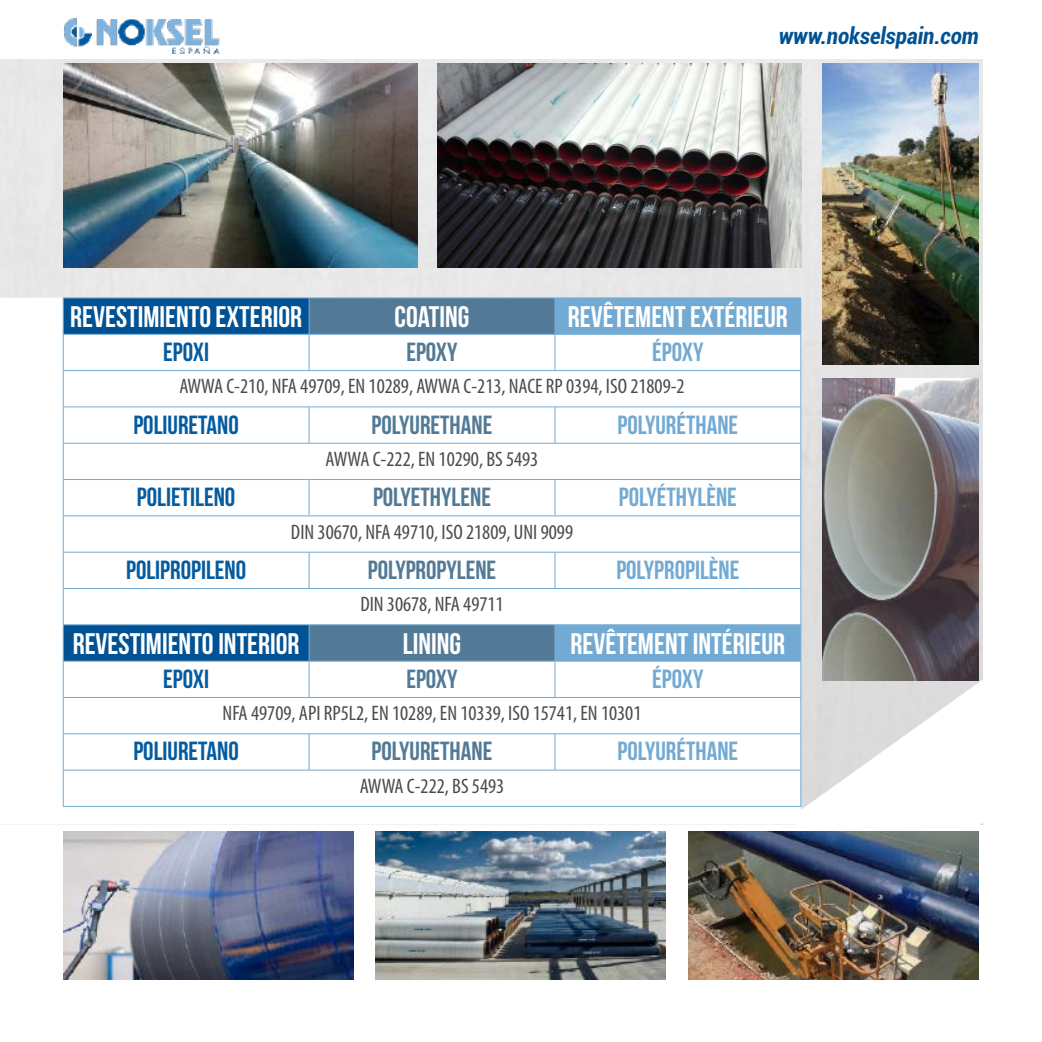
<style>
.page{position:relative;width:1042px;height:1042px;background:#fff}
.page>*{position:absolute;margin:0;border:0;box-sizing:border-box;transform-origin:0 0}
.t1{font:29.75px "Bebas Neue";color:#fff}
.t2{font:26.25px "Bebas Neue";color:#527a96}
.t3{font:26.25px "Bebas Neue";color:#73aad3}
.t4{font:26.25px "Bebas Neue";color:#055ba0}
.t5{font:italic 700 condensed 22.75px "Roboto";color:#005294}
.t6{font:condensed 21px "Myriad Pro";color:#4a4a49}
</style>
<div class="page">
<img style="left:0;top:60px;width:982px;height:611px">
<img style="left:823px;top:63px;width:156px;height:301px">
<img style="left:63px;top:18px;width:156px;height:36px">
<svg style="left:0;top:298px;width:800px;height:508px"></svg>
<img style="left:63px;top:63px;width:354px;height:204px">
<img style="left:437px;top:63px;width:364px;height:204px">
<img style="left:823px;top:379px;width:156px;height:292px">
<svg style="left:64px;top:299px;width:245px;height:362px"></svg>
<svg style="left:309px;top:299px;width:246px;height:362px"></svg>
<svg style="left:555px;top:299px;width:245px;height:362px"></svg>
<hr style="left:309px;top:298px;width:1px;height:36px;background:#73aad3">
<hr style="left:555px;top:298px;width:1px;height:36px;background:#73aad3">
<hr style="left:63px;top:334px;width:246px;height:1px;background:#73aad3">
<hr style="left:309px;top:334px;width:246px;height:1px;background:#73aad3">
<hr style="left:309px;top:334px;width:1px;height:36px;background:#73aad3">
<hr style="left:555px;top:334px;width:246px;height:1px;background:#73aad3">
<hr style="left:555px;top:334px;width:1px;height:36px;background:#73aad3">
<hr style="left:63px;top:370px;width:246px;height:1px;background:#73aad3">
<hr style="left:309px;top:370px;width:246px;height:1px;background:#73aad3">
<hr style="left:555px;top:370px;width:246px;height:1px;background:#73aad3">
<hr style="left:63px;top:406px;width:246px;height:1px;background:#73aad3">
<hr style="left:309px;top:406px;width:246px;height:1px;background:#73aad3">
<hr style="left:309px;top:407px;width:1px;height:36px;background:#73aad3">
<hr style="left:555px;top:406px;width:246px;height:1px;background:#73aad3">
<hr style="left:555px;top:407px;width:1px;height:36px;background:#73aad3">
<hr style="left:63px;top:443px;width:246px;height:1px;background:#73aad3">
<hr style="left:309px;top:443px;width:246px;height:1px;background:#73aad3">
<hr style="left:555px;top:443px;width:246px;height:1px;background:#73aad3">
<hr style="left:63px;top:479px;width:246px;height:1px;background:#73aad3">
<hr style="left:309px;top:479px;width:246px;height:1px;background:#73aad3">
<hr style="left:309px;top:480px;width:1px;height:36px;background:#73aad3">
<hr style="left:555px;top:479px;width:246px;height:1px;background:#73aad3">
<hr style="left:555px;top:480px;width:1px;height:36px;background:#73aad3">
<hr style="left:63px;top:515px;width:246px;height:1px;background:#73aad3">
<hr style="left:309px;top:515px;width:246px;height:1px;background:#73aad3">
<hr style="left:555px;top:515px;width:246px;height:1px;background:#73aad3">
<hr style="left:63px;top:552px;width:246px;height:1px;background:#73aad3">
<hr style="left:309px;top:552px;width:246px;height:1px;background:#73aad3">
<hr style="left:309px;top:552px;width:1px;height:36px;background:#73aad3">
<hr style="left:555px;top:552px;width:246px;height:1px;background:#73aad3">
<hr style="left:555px;top:552px;width:1px;height:36px;background:#73aad3">
<hr style="left:63px;top:588px;width:246px;height:1px;background:#73aad3">
<hr style="left:309px;top:588px;width:246px;height:1px;background:#73aad3">
<hr style="left:555px;top:588px;width:246px;height:1px;background:#73aad3">
<hr style="left:63px;top:624px;width:246px;height:1px;background:#73aad3">
<hr style="left:309px;top:624px;width:246px;height:1px;background:#73aad3">
<hr style="left:309px;top:625px;width:1px;height:36px;background:#73aad3">
<hr style="left:555px;top:624px;width:246px;height:1px;background:#73aad3">
<hr style="left:555px;top:625px;width:1px;height:36px;background:#73aad3">
<hr style="left:63px;top:661px;width:246px;height:1px;background:#73aad3">
<hr style="left:309px;top:661px;width:246px;height:1px;background:#73aad3">
<hr style="left:309px;top:661px;width:1px;height:36px;background:#73aad3">
<hr style="left:555px;top:661px;width:246px;height:1px;background:#73aad3">
<hr style="left:555px;top:661px;width:1px;height:36px;background:#73aad3">
<hr style="left:63px;top:697px;width:246px;height:1px;background:#73aad3">
<hr style="left:309px;top:697px;width:246px;height:1px;background:#73aad3">
<hr style="left:555px;top:697px;width:246px;height:1px;background:#73aad3">
<hr style="left:63px;top:733px;width:246px;height:1px;background:#73aad3">
<hr style="left:309px;top:733px;width:246px;height:1px;background:#73aad3">
<hr style="left:309px;top:734px;width:1px;height:36px;background:#73aad3">
<hr style="left:555px;top:733px;width:246px;height:1px;background:#73aad3">
<hr style="left:555px;top:734px;width:1px;height:36px;background:#73aad3">
<hr style="left:63px;top:770px;width:246px;height:1px;background:#73aad3">
<hr style="left:309px;top:770px;width:246px;height:1px;background:#73aad3">
<hr style="left:555px;top:770px;width:246px;height:1px;background:#73aad3">
<hr style="left:63px;top:806px;width:246px;height:1px;background:#73aad3">
<hr style="left:309px;top:806px;width:246px;height:1px;background:#73aad3">
<hr style="left:555px;top:806px;width:246px;height:1px;background:#73aad3">
<hr style="left:63px;top:298px;width:246px;height:1px;background:#73aad3">
<hr style="left:63px;top:298px;width:1px;height:36px;background:#73aad3">
<hr style="left:309px;top:298px;width:246px;height:1px;background:#73aad3">
<hr style="left:555px;top:298px;width:246px;height:1px;background:#73aad3">
<hr style="left:800px;top:298px;width:1px;height:36px;background:#73aad3">
<hr style="left:63px;top:334px;width:1px;height:36px;background:#73aad3">
<hr style="left:800px;top:334px;width:1px;height:36px;background:#73aad3">
<hr style="left:63px;top:371px;width:1px;height:36px;background:#73aad3">
<hr style="left:800px;top:371px;width:1px;height:36px;background:#73aad3">
<hr style="left:63px;top:407px;width:1px;height:36px;background:#73aad3">
<hr style="left:800px;top:407px;width:1px;height:36px;background:#73aad3">
<hr style="left:63px;top:443px;width:1px;height:36px;background:#73aad3">
<hr style="left:800px;top:443px;width:1px;height:36px;background:#73aad3">
<hr style="left:63px;top:480px;width:1px;height:36px;background:#73aad3">
<hr style="left:800px;top:480px;width:1px;height:36px;background:#73aad3">
<hr style="left:63px;top:516px;width:1px;height:36px;background:#73aad3">
<hr style="left:800px;top:516px;width:1px;height:36px;background:#73aad3">
<hr style="left:63px;top:552px;width:1px;height:36px;background:#73aad3">
<hr style="left:800px;top:552px;width:1px;height:36px;background:#73aad3">
<hr style="left:63px;top:589px;width:1px;height:35px;background:#73aad3">
<hr style="left:800px;top:589px;width:1px;height:35px;background:#73aad3">
<hr style="left:63px;top:625px;width:1px;height:36px;background:#73aad3">
<hr style="left:800px;top:625px;width:1px;height:36px;background:#73aad3">
<hr style="left:63px;top:661px;width:1px;height:36px;background:#73aad3">
<hr style="left:800px;top:661px;width:1px;height:36px;background:#73aad3">
<hr style="left:63px;top:698px;width:1px;height:35px;background:#73aad3">
<hr style="left:63px;top:734px;width:1px;height:36px;background:#73aad3">
<hr style="left:63px;top:770px;width:1px;height:36px;background:#73aad3">
<svg style="left:791px;top:671px;width:192px;height:154px"></svg>
<img style="left:689px;top:831px;width:290px;height:148px">
<img style="left:376px;top:831px;width:290px;height:148px">
<img style="left:63px;top:831px;width:290px;height:148px">
<p class="t5" style="left:779px;top:20px;width:202px">www.nokselspain.com</p>
<h1 class="t1" style="left:70px;top:301px;width:233px">REVESTIMIENTO EXTERIOR</h1>
<h1 class="t1" style="left:395px;top:301px;width:76px">COATING</h1>
<h1 class="t1" style="left:568px;top:301px;width:221px">REVÊTEMENT EXTÉRIEUR</h1>
<p class="t4" style="left:163px;top:337px;width:47px">EPOXI</p>
<p class="t2" style="left:406px;top:337px;width:53px">EPOXY</p>
<p class="t3" style="left:652px;top:337px;width:53px">ÉPOXY</p>
<p class="t6" style="left:179px;top:374px;width:507px">AWWA C-210, NFA 49709, EN 10289, AWWA C-213, NACE RP 0394, ISO 21809-2</p>
<p class="t4" style="left:133px;top:410px;width:107px">POLIURETANO</p>
<p class="t2" style="left:372px;top:410px;width:122px">POLYURETHANE</p>
<p class="t3" style="left:617px;top:410px;width:122px">POLYURÉTHANE</p>
<p class="t6" style="left:326px;top:446px;width:214px">AWWA C-222, EN 10290, BS 5493</p>
<p class="t4" style="left:137px;top:483px;width:100px">POLIETILENO</p>
<p class="t2" style="left:373px;top:483px;width:119px">POLYETHYLENE</p>
<p class="t3" style="left:619px;top:483px;width:119px">POLYÉTHYLÈNE</p>
<p class="t6" style="left:291px;top:519px;width:284px">DIN 30670, NFA 49710, ISO 21809, UNI 9099</p>
<p class="t4" style="left:126px;top:555px;width:122px">POLIPROPILENO</p>
<p class="t2" style="left:368px;top:555px;width:130px">POLYPROPYLENE</p>
<p class="t3" style="left:616px;top:555px;width:125px">POLYPROPILÈNE</p>
<p class="t6" style="left:360px;top:591px;width:145px">DIN 30678, NFA 49711</p>
<h1 class="t1" style="left:73px;top:627px;width:228px">REVESTIMIENTO INTERIOR</h1>
<h1 class="t1" style="left:403px;top:627px;width:60px">LINING</h1>
<h1 class="t1" style="left:570px;top:627px;width:216px">REVÊTEMENT INTÉRIEUR</h1>
<p class="t4" style="left:163px;top:664px;width:47px">EPOXI</p>
<p class="t2" style="left:406px;top:664px;width:53px">EPOXY</p>
<p class="t3" style="left:652px;top:664px;width:53px">ÉPOXY</p>
<p class="t6" style="left:223px;top:700px;width:420px">NFA 49709, API RP5L2, EN 10289, EN 10339, ISO 15741, EN 10301</p>
<p class="t4" style="left:133px;top:737px;width:107px">POLIURETANO</p>
<p class="t2" style="left:372px;top:737px;width:122px">POLYURETHANE</p>
<p class="t3" style="left:617px;top:737px;width:122px">POLYURÉTHANE</p>
<p class="t6" style="left:360px;top:773px;width:146px">AWWA C-222, BS 5493</p>
</div>
